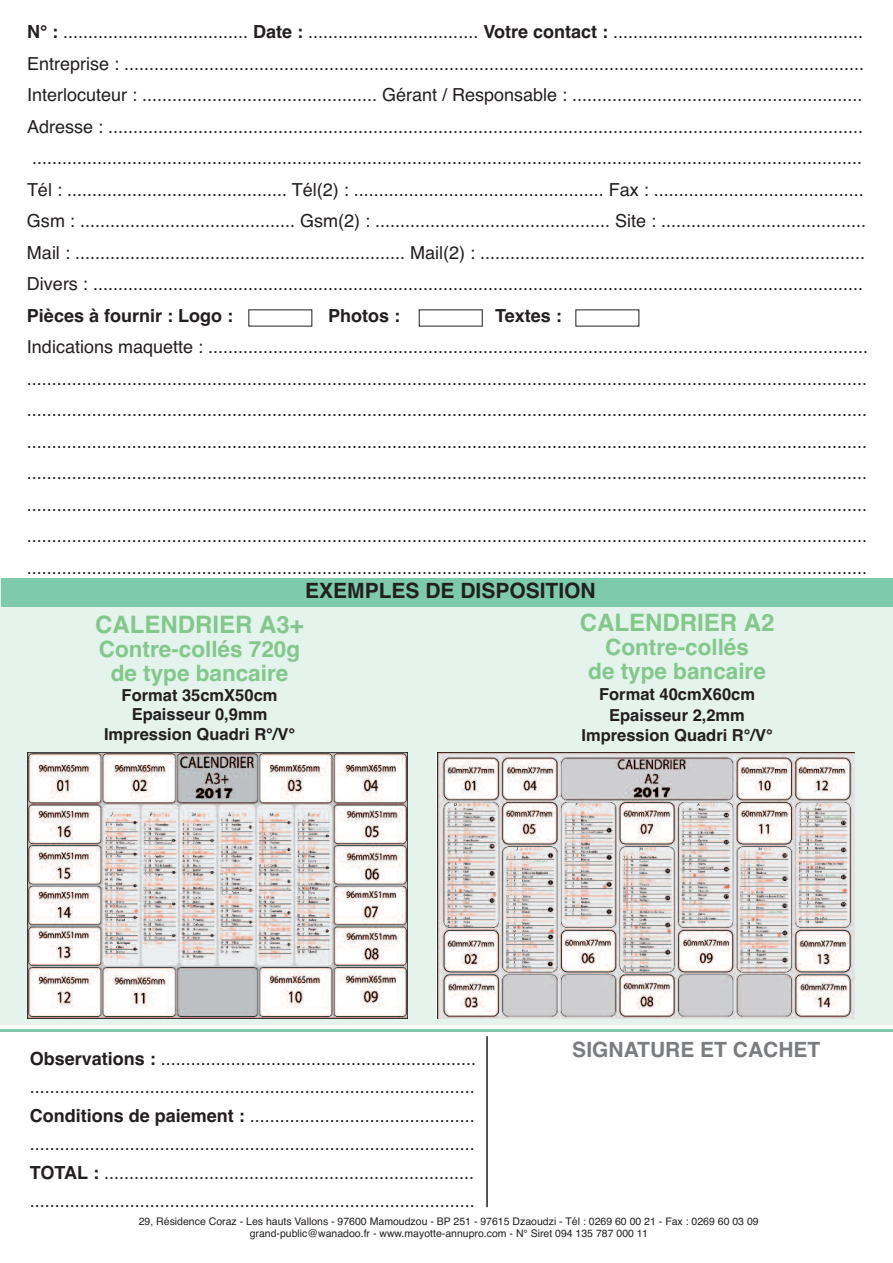
<style>
.page{position:relative;width:893px;height:1263px;background:#fff}
.page>*{position:absolute;margin:0;border:0;box-sizing:border-box;transform-origin:0 0}
.t1{font:700 24px "Helvetica";color:#83c88b}
.t2{font:700 22.5px/24px "Helvetica";color:#83c88b;text-align:center}
.t3{font:700 21px "Helvetica";color:#231f20}
.t4{font:700 21px "Helvetica";color:#7a7c7f}
.t5{font:18px/31.5px "Helvetica";color:#231f20;text-align:justify}
.t6{font:700 18px "Helvetica";color:#231f20}
.t7{font:700 16.5px/19.5px "Helvetica";color:#231f20;text-align:center}
.t8{font:10.5px/12px "Helvetica";color:#231f20;text-align:center}
.s1{font-weight:700}
</style>
<div class="page">
<div style="left:0;top:579px;width:893px;height:446px;background:#e4f3ec"></div>
<hr style="left:0;top:1029px;width:893px;height:3px;background:#7dcaae">
<div style="left:1px;top:579px;width:892px;height:28px;background:#7dcaae"></div>
<img style="left:27px;top:752px;width:381px;height:266px">
<img style="left:437px;top:752px;width:417px;height:266px">
<hr style="left:486px;top:1036px;width:2px;height:171px;background:#231f20">
<p class="t5" style="left:27px;top:16px;width:841px;text-align:left"><span class="s1">N° :</span> ..................................... <span class="s1">Date :</span> .................................. <span class="s1">Votre contact :</span> ..................................................<br>Entreprise : ....................................................................................................................................................<br>Interlocuteur : ............................................... Gérant / Responsable : ..........................................................<br>Adresse : ....................................................................................................................................................... ......................................................................................................................................................................<br>Tél : ............................................ Tél(2) : .................................................. Fax : ..........................................<br>Gsm : ........................................... Gsm(2) : ............................................... Site : .........................................<br>Mail : .................................................................. Mail(2) : .............................................................................<br>Divers : ..........................................................................................................................................................</p>
<p class="t6" style="left:27px;top:305px;width:208px">Pièces à fournir : Logo :</p>
<p class="t6" style="left:328px;top:305px;width:73px">Photos :</p>
<p class="t6" style="left:495px;top:305px;width:68px">Textes :</p>
<p class="t5" style="left:27px;top:331px;width:843px">Indications maquette : .................................................................................................................................... ........................................................................................................................................................................ ........................................................................................................................................................................ ........................................................................................................................................................................ ........................................................................................................................................................................ ........................................................................................................................................................................ ........................................................................................................................................................................ ........................................................................................................................................................................</p>
<p class="t3" style="left:305px;top:579px;width:292px">EXEMPLES DE DISPOSITION</p>
<h1 class="t1" style="left:95px;top:611px;width:210px">CALENDRIER A3+</h1>
<p class="t2" style="left:99px;top:637px;width:203px">Contre-collés 720g de type bancaire</p>
<p class="t7" style="left:104px;top:685px;width:193px">Format 35cmX50cm<br>Epaisseur 0,9mm<br>Impression Quadri R°/V°</p>
<h1 class="t1" style="left:580px;top:609px;width:196px">CALENDRIER A2</h1>
<p class="t2" style="left:588px;top:635px;width:179px">Contre-collés<br>de type bancaire</p>
<p class="t7" style="left:599px;top:684px;width:157px;line-height:21px">Format 40cmX60cm<br>Epaisseur 2,2mm</p>
<p class="t7" style="left:581px;top:725px;width:193px">Impression Quadri R°/V°</p>
<p class="t5" style="left:30px;top:1044px;width:448px;line-height:28.5px"><span class="s1">Observations :</span> ............................................................... .........................................................................................<br><span class="s1">Conditions de paiement :</span> ............................................. .........................................................................................<br><span class="s1">TOTAL :</span> .......................................................................... .........................................................................................</p>
<p class="t4" style="left:572px;top:1038px;width:250px">SIGNATURE ET CACHET</p>
<p class="t8" style="left:139px;top:1216px;width:621px">29, Résidence Coraz - Les hauts Vallons - 97600 Mamoudzou - BP 251 - 97615 Dzaoudzi - Tél : 0269 60 00 21 - Fax : 0269 60 03 09 grand-public@wanadoo.fr - www.mayotte-annupro.com - N° Siret 094 135 787 000 11</p>
</div>
